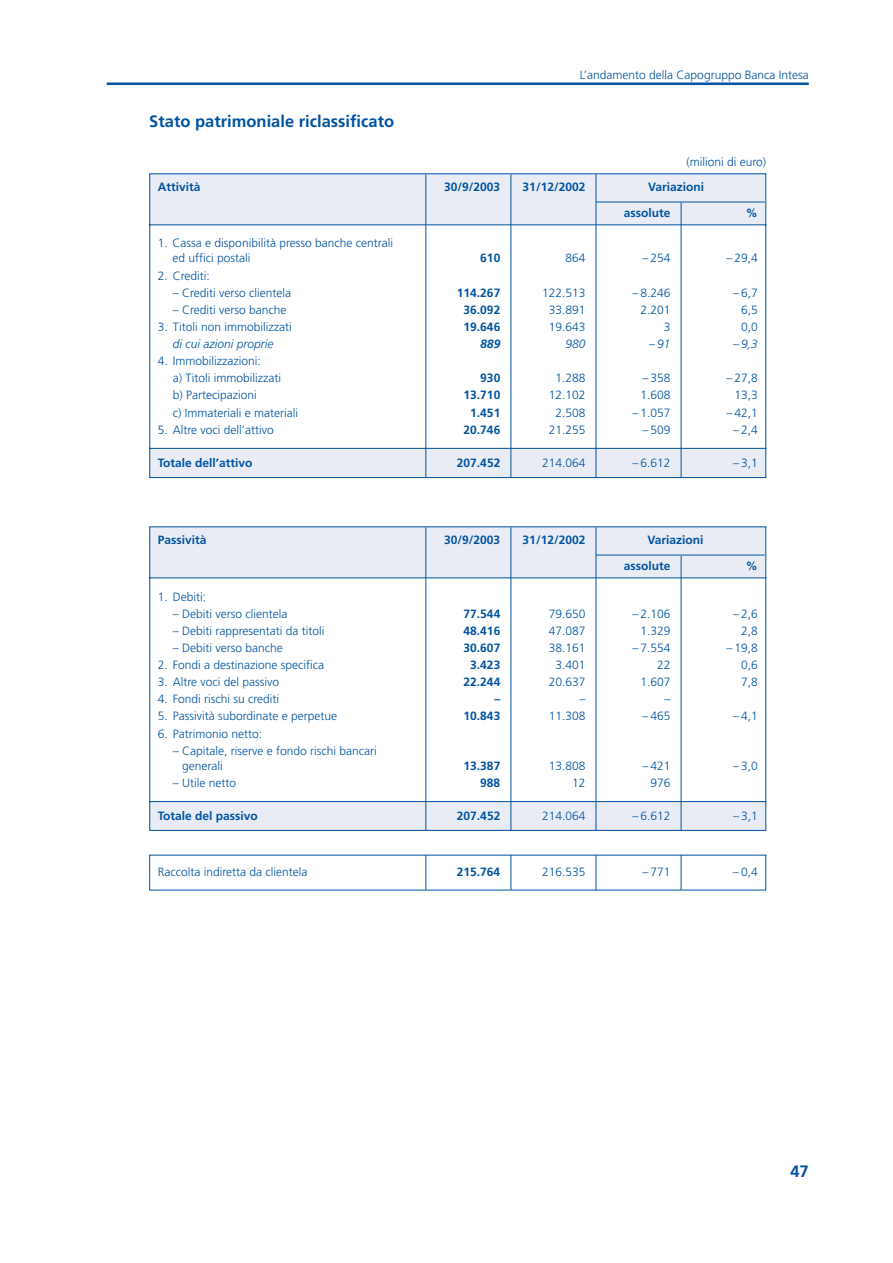
<style>
.page{position:relative;width:893px;height:1263px;background:#fff}
.page>*{position:absolute;margin:0;border:0;box-sizing:border-box;transform-origin:0 0}
.t1{font:700 16.5px "Frutiger";color:#0153a0}
.t2{font:300 12px/15px "Frutiger";color:#0153a0}
.t3{font:700 12px/26.1px "Frutiger";color:#0153a0}
.t4{font:italic 300 12px "Frutiger";color:#0153a0}
.t5{font:italic 700 12px "Frutiger";color:#0153a0}
</style>
<div class="page">
<hr style="left:107px;top:82px;width:701px;height:3px;background:#0153a0">
<svg style="left:149px;top:173px;width:618px;height:305px"></svg>
<hr style="left:596px;top:202px;width:168px;height:1px;background:#0153a0">
<hr style="left:595px;top:174px;width:1px;height:304px;background:#0153a0">
<hr style="left:680px;top:203px;width:1px;height:275px;background:#0153a0">
<hr style="left:510px;top:174px;width:1px;height:304px;background:#0153a0">
<hr style="left:425px;top:174px;width:1px;height:304px;background:#0153a0">
<svg style="left:149px;top:526px;width:618px;height:305px"></svg>
<hr style="left:596px;top:555px;width:168px;height:1px;background:#0153a0">
<hr style="left:595px;top:527px;width:1px;height:304px;background:#0153a0">
<hr style="left:680px;top:556px;width:1px;height:275px;background:#0153a0">
<hr style="left:510px;top:527px;width:1px;height:304px;background:#0153a0">
<hr style="left:425px;top:527px;width:1px;height:304px;background:#0153a0">
<hr style="left:595px;top:855px;width:1px;height:35px;background:#0153a0">
<hr style="left:680px;top:855px;width:1px;height:35px;background:#0153a0">
<hr style="left:510px;top:855px;width:1px;height:35px;background:#0153a0">
<hr style="left:425px;top:855px;width:1px;height:35px;background:#0153a0">
<h1 class="t1" style="left:149px;top:115px;width:246px">Stato patrimoniale riclassificato</h1>
<p class="t2" style="left:579px;top:68px;width:230px">L’andamento della Capogruppo Banca Intesa</p>
<p class="t2" style="left:686px;top:156px;width:81px">(milioni di euro)</p>
<p class="t3" style="left:158px;top:174px;width:44px">Attività</p>
<p class="t3" style="left:444px;top:174px;width:58px">30/9/2003</p>
<p class="t3" style="left:522px;top:174px;width:64px">31/12/2002</p>
<p class="t3" style="left:623px;top:174px;width:82px;text-indent:24px">Variazioni assolute</p>
<p class="t3" style="left:745px;top:201px;width:13px">%</p>
<p class="t2" style="left:173px;top:237px;width:222px;text-indent:-15px">1. Cassa e disponibilità presso banche centrali ed uffici postali</p>
<p class="t3" style="left:480px;top:246px;width:22px">610</p>
<p class="t2" style="left:565px;top:252px;width:22px">864</p>
<p class="t2" style="left:642px;top:252px;width:30px">– 254</p>
<p class="t2" style="left:726px;top:252px;width:33px">– 29,4</p>
<p class="t2" style="left:158px;top:269px;width:53px">2. Crediti:</p>
<p class="t2" style="left:173px;top:286px;width:120px">– Crediti verso clientela</p>
<p class="t3" style="left:457px;top:280px;width:45px">114.267</p>
<p class="t2" style="left:542px;top:286px;width:45px">122.513</p>
<p class="t2" style="left:632px;top:286px;width:40px">– 8.246</p>
<p class="t2" style="left:733px;top:286px;width:26px">– 6,7</p>
<p class="t2" style="left:173px;top:303px;width:115px">– Crediti verso banche</p>
<p class="t3" style="left:463px;top:298px;width:38px">36.092</p>
<p class="t2" style="left:548px;top:303px;width:38px">33.891</p>
<p class="t2" style="left:640px;top:303px;width:32px">2.201</p>
<p class="t2" style="left:741px;top:303px;width:18px">6,5</p>
<p class="t2" style="left:158px;top:320px;width:135px">3. Titoli non immobilizzati</p>
<p class="t3" style="left:463px;top:315px;width:38px">19.646</p>
<p class="t2" style="left:548px;top:320px;width:38px">19.643</p>
<p class="t2" style="left:663px;top:320px;width:8px">3</p>
<p class="t2" style="left:741px;top:320px;width:18px">0,0</p>
<p class="t4" style="left:173px;top:339px;width:102px">di cui azioni proprie</p>
<p class="t5" style="left:480px;top:339px;width:22px">889</p>
<p class="t4" style="left:565px;top:339px;width:22px">980</p>
<p class="t4" style="left:649px;top:339px;width:23px">–91</p>
<p class="t4" style="left:733px;top:339px;width:26px">– 9,3</p>
<p class="t2" style="left:173px;top:353px;width:110px;line-height:17.1px;text-indent:-15px">4. Immobilizzazioni:<br>a) Titoli immobilizzati</p>
<p class="t3" style="left:480px;top:366px;width:22px">930</p>
<p class="t2" style="left:555px;top:372px;width:32px">1.288</p>
<p class="t2" style="left:642px;top:372px;width:30px">– 358</p>
<p class="t2" style="left:726px;top:372px;width:33px">– 27,8</p>
<p class="t2" style="left:173px;top:389px;width:85px">b) Partecipazioni</p>
<p class="t3" style="left:463px;top:383px;width:38px">13.710</p>
<p class="t2" style="left:548px;top:389px;width:38px">12.102</p>
<p class="t2" style="left:640px;top:389px;width:32px">1.608</p>
<p class="t2" style="left:734px;top:389px;width:25px">13,3</p>
<p class="t2" style="left:173px;top:406px;width:127px">c) Immateriali e materiali</p>
<p class="t3" style="left:470px;top:400px;width:32px">1.451</p>
<p class="t2" style="left:555px;top:406px;width:32px">2.508</p>
<p class="t2" style="left:632px;top:406px;width:40px">– 1.057</p>
<p class="t2" style="left:726px;top:406px;width:33px">– 42,1</p>
<p class="t2" style="left:158px;top:423px;width:117px">5. Altre voci dell’attivo</p>
<p class="t3" style="left:463px;top:417px;width:38px">20.746</p>
<p class="t2" style="left:548px;top:423px;width:38px">21.255</p>
<p class="t2" style="left:642px;top:423px;width:30px">– 509</p>
<p class="t2" style="left:733px;top:423px;width:26px">– 2,4</p>
<p class="t3" style="left:158px;top:451px;width:96px">Totale dell’attivo</p>
<p class="t3" style="left:457px;top:451px;width:45px">207.452</p>
<p class="t2" style="left:542px;top:457px;width:45px">214.064</p>
<p class="t2" style="left:632px;top:457px;width:40px">– 6.612</p>
<p class="t2" style="left:733px;top:457px;width:26px">– 3,1</p>
<p class="t3" style="left:158px;top:528px;width:50px">Passività</p>
<p class="t3" style="left:444px;top:528px;width:58px">30/9/2003</p>
<p class="t3" style="left:522px;top:528px;width:64px">31/12/2002</p>
<p class="t3" style="left:623px;top:528px;width:81px;text-indent:24px">Variazioni assolute</p>
<p class="t3" style="left:745px;top:554px;width:13px">%</p>
<p class="t2" style="left:158px;top:590px;width:50px">1. Debiti:</p>
<p class="t2" style="left:173px;top:607px;width:116px">– Debiti verso clientela</p>
<p class="t3" style="left:463px;top:601px;width:38px">77.544</p>
<p class="t2" style="left:548px;top:607px;width:38px">79.650</p>
<p class="t2" style="left:632px;top:607px;width:40px">– 2.106</p>
<p class="t2" style="left:733px;top:607px;width:26px">– 2,6</p>
<p class="t2" style="left:173px;top:624px;width:153px">– Debiti rappresentati da titoli</p>
<p class="t3" style="left:463px;top:618px;width:38px">48.416</p>
<p class="t2" style="left:548px;top:624px;width:38px">47.087</p>
<p class="t2" style="left:640px;top:624px;width:32px">1.329</p>
<p class="t2" style="left:741px;top:624px;width:18px">2,8</p>
<p class="t2" style="left:173px;top:641px;width:111px">– Debiti verso banche</p>
<p class="t3" style="left:463px;top:636px;width:38px">30.607</p>
<p class="t2" style="left:548px;top:641px;width:38px">38.161</p>
<p class="t2" style="left:632px;top:641px;width:40px">– 7.554</p>
<p class="t2" style="left:726px;top:641px;width:33px">– 19,8</p>
<p class="t2" style="left:158px;top:658px;width:168px">2. Fondi a destinazione specifica</p>
<p class="t3" style="left:470px;top:653px;width:32px">3.423</p>
<p class="t2" style="left:555px;top:658px;width:32px">3.401</p>
<p class="t2" style="left:657px;top:658px;width:15px">22</p>
<p class="t2" style="left:741px;top:658px;width:18px">0,6</p>
<p class="t2" style="left:158px;top:675px;width:123px">3. Altre voci del passivo</p>
<p class="t3" style="left:463px;top:670px;width:38px">22.244</p>
<p class="t2" style="left:548px;top:675px;width:38px">20.637</p>
<p class="t2" style="left:640px;top:675px;width:32px">1.607</p>
<p class="t2" style="left:741px;top:675px;width:18px">7,8</p>
<p class="t2" style="left:158px;top:693px;width:123px">4. Fondi rischi su crediti</p>
<p class="t3" style="left:494px;top:687px;width:7px">–</p>
<p class="t2" style="left:579px;top:693px;width:7px">–</p>
<p class="t2" style="left:664px;top:693px;width:7px">–</p>
<p class="t2" style="left:158px;top:710px;width:181px">5. Passività subordinate e perpetue</p>
<p class="t3" style="left:463px;top:704px;width:38px">10.843</p>
<p class="t2" style="left:548px;top:710px;width:38px">11.308</p>
<p class="t2" style="left:642px;top:710px;width:30px">– 465</p>
<p class="t2" style="left:733px;top:710px;width:26px">– 4,1</p>
<p class="t2" style="left:158px;top:727px;width:106px">6. Patrimonio netto:</p>
<p class="t2" style="left:182px;top:744px;width:196px;text-indent:-9px">– Capitale, riserve e fondo rischi bancari generali</p>
<p class="t3" style="left:463px;top:753px;width:38px">13.387</p>
<p class="t2" style="left:548px;top:759px;width:38px">13.808</p>
<p class="t2" style="left:642px;top:759px;width:30px">– 421</p>
<p class="t2" style="left:733px;top:759px;width:26px">– 3,0</p>
<p class="t2" style="left:173px;top:776px;width:65px">– Utile netto</p>
<p class="t3" style="left:480px;top:771px;width:22px">988</p>
<p class="t2" style="left:572px;top:776px;width:15px">12</p>
<p class="t2" style="left:650px;top:776px;width:22px">976</p>
<p class="t3" style="left:158px;top:804px;width:102px">Totale del passivo</p>
<p class="t3" style="left:457px;top:804px;width:45px">207.452</p>
<p class="t2" style="left:542px;top:810px;width:45px">214.064</p>
<p class="t2" style="left:632px;top:810px;width:40px">– 6.612</p>
<p class="t2" style="left:733px;top:810px;width:26px">– 3,1</p>
<p class="t2" style="left:158px;top:866px;width:151px">Raccolta indiretta da clientela</p>
<p class="t3" style="left:457px;top:860px;width:45px">215.764</p>
<p class="t2" style="left:542px;top:866px;width:45px">216.535</p>
<p class="t2" style="left:642px;top:866px;width:30px">– 771</p>
<p class="t2" style="left:733px;top:866px;width:26px">– 0,4</p>
<h1 class="t1" style="left:790px;top:1165px;width:20px">47</h1>
</div>
